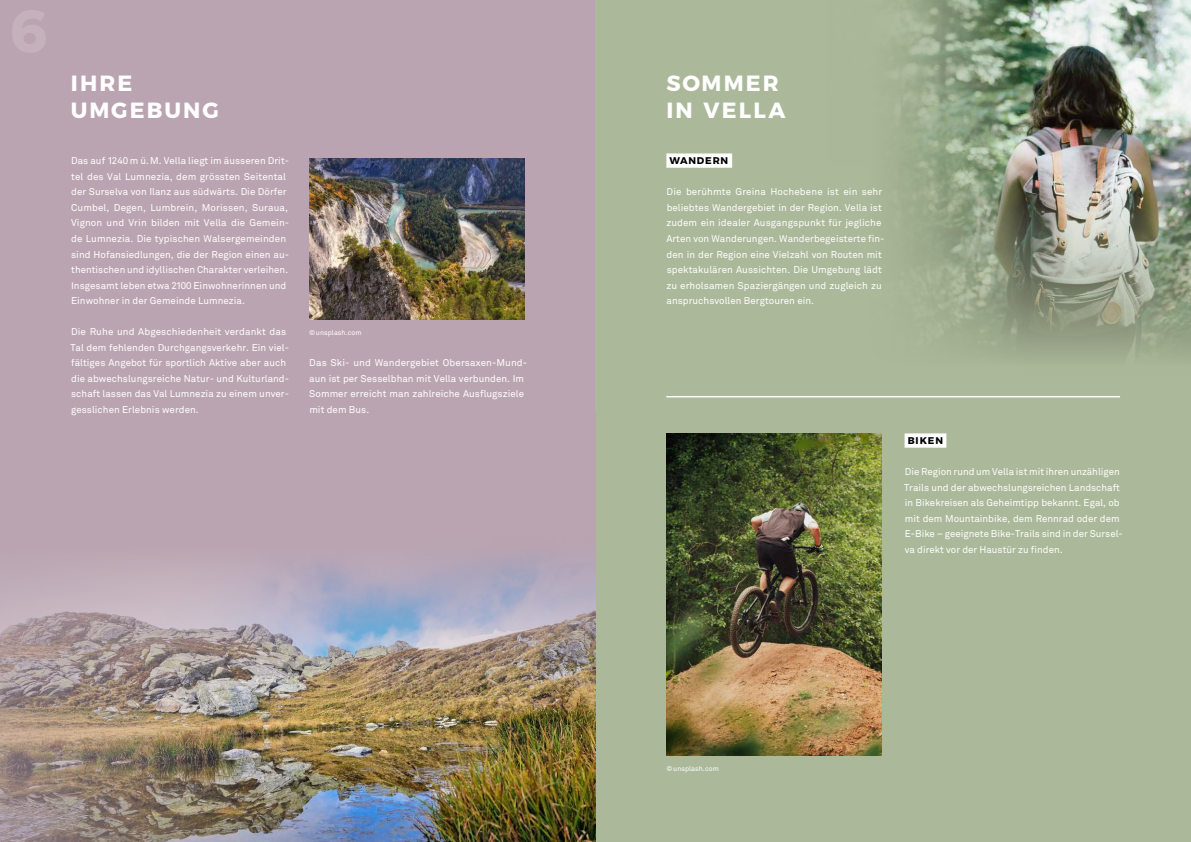
<style>
.page{position:relative;width:1191px;height:842px;background:#fff}
.page>*{position:absolute;margin:0;border:0;box-sizing:border-box;transform-origin:0 0}
.t1{font:700 22px/27px "Montserrat";letter-spacing:.1em;color:#fff}
.t2{font:9.8px/15.5px "Akkurat";letter-spacing:.005em;color:#fff}
.t3{font:700 9.8px "Montserrat";letter-spacing:.08em;color:#000}
.t4{font:7px "Akkurat";color:#fff}
</style>
<div class="page">
<div style="left:595px;top:0;width:596px;height:842px;background:#abb899"></div>
<img style="left:1086px;top:0;width:105px;height:357px">
<div style="left:0;top:0;width:595px;height:842px;background:#baa4b1"></div>
<img style="left:0;top:556px;width:595px;height:286px">
<svg style="left:666px;top:0;width:420px;height:398px"></svg>
<div style="left:666px;top:153px;width:66px;height:15px;background:#fff"></div>
<div style="left:904px;top:433px;width:42px;height:15px;background:#fff"></div>
<img style="left:666px;top:433px;width:216px;height:322px">
<hr style="left:666px;top:396px;width:454px;height:1px;background:#fff">
<img style="left:309px;top:158px;width:215px;height:162px">
<h1 class="t1" style="left:71px;top:67px;width:149px">IHRE<br>UMGEBUNG</h1>
<p class="t2" style="left:71px;top:153px;width:219px">Das auf 1240m ü.M. Vella liegt im äusseren Drit&shy;tel des Val Lumnezia, dem grössten Seitental der Surselva von Ilanz aus südwärts. Die Dörfer Cumbel, Degen, Lumbrein, Morissen, Suraua, Vignon und Vrin bilden mit Vella die Gemein&shy;de Lumnezia. Die typischen Walsergemeinden sind Hofansiedlungen, die der Region einen au&shy;thentischen und idyllischen Charakter verleihen.<br>Insgesamt leben etwa 2100 Einwohnerinnen und Einwohner in der Gemeinde Lumnezia.</p>
<p class="t2" style="left:70px;top:324px;width:220px">Die Ruhe und Abgeschiedenheit verdankt das Tal dem fehlenden Durchgangsverkehr. Ein viel&shy;fältiges Angebot für sportlich Aktive aber auch die abwechslungsreiche Natur- und Kulturland&shy;schaft lassen das Val Lumnezia zu einem unver&shy;gesslichen Erlebnis werden.</p>
<p class="t4" style="left:309px;top:329px;width:54px">©unsplash.com</p>
<p class="t2" style="left:309px;top:355px;width:219px">Das Ski- und Wandergebiet Obersaxen-Mund&shy;aun ist per Sesselbhan mit Vella verbunden. Im Sommer erreicht man zahlreiche Ausflugsziele mit dem Bus.</p>
<h1 class="t1" style="left:666px;top:68px;width:121px">SOMMER<br>IN VELLA</h1>
<p class="t3" style="left:669px;top:153px;width:60px">WANDERN</p>
<p class="t2" style="left:666px;top:184px;width:220px">Die berühmte Greina Hochebene ist ein sehr beliebtes Wandergebiet in der Region. Vella ist zudem ein idealer Ausgangspunkt für jegliche Arten von Wanderungen. Wanderbegeisterte fin&shy;den in der Region eine Vielzahl von Routen mit spektakulären Aussichten. Die Umgebung lädt zu erholsamen Spaziergängen und zugleich zu anspruchsvollen Bergtouren ein.</p>
<p class="t3" style="left:908px;top:433px;width:37px">BIKEN</p>
<p class="t2" style="left:904px;top:464px;width:220px">Die Region rund um Vella ist mit ihren unzähligen Trails und der abwechslungsreichen Landschaft in Bikekreisen als Geheimtipp bekannt. Egal, ob mit dem Mountainbike, dem Rennrad oder dem E-Bike – geeignete Bike-Trails sind in der Sursel&shy;va direkt vor der Haustür zu finden.</p>
<p class="t4" style="left:666px;top:764px;width:54px">©unsplash.com</p>
</div>
